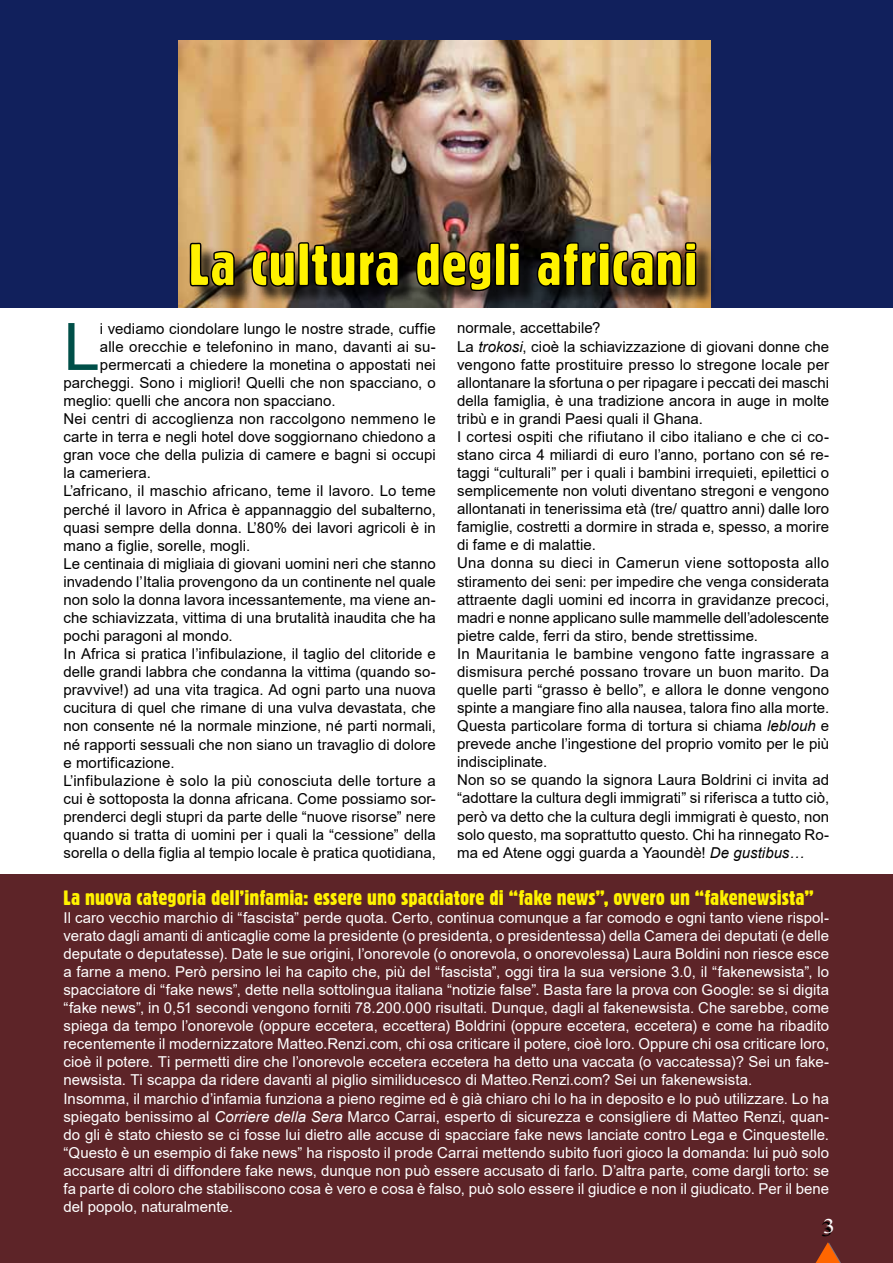
<style>
.page{position:relative;width:893px;height:1263px;background:#fff}
.page>*{position:absolute;margin:0;border:0;box-sizing:border-box;transform-origin:0 0}
.t1{font:65.55px "Arial";color:#004f48}
.t2{font:58.5px "Gothic 821 Condensed BT";letter-spacing:-.005em;color:#fff200;scale:1.09 1}
.t3{font:20.7px "Times New Roman";color:#fff;scale:1.16 1}
.t4{font:20.25px "Gothic 821 Condensed BT";color:#fff200;scale:1.09 1}
.t5{font:15px/18.1px "Arial";letter-spacing:.005em;color:#000}
.t6{font:15px/18.1px "Arial";letter-spacing:.005em;color:#fff}
.s1{font-style:italic}
</style>
<div class="page">
<div style="left:0;top:875px;width:893px;height:388px;background:#5d2428"></div>
<div style="left:0;top:0;width:893px;height:307px;background:#11205c"></div>
<svg style="left:816px;top:1242px;width:25px;height:21px"></svg>
<img style="left:179px;top:41px;width:532px;height:266px">
<div style="left:192px;top:244px;width:523px;height:65px;background:#000;opacity:.75"></div>
<svg style="left:189px;top:242px;width:47px;height:46px;background:#7f6745"></svg>
<img style="left:251px;top:241px;width:149px;height:47px">
<svg style="left:415px;top:241px;width:106px;height:51px;background:#322520"></svg>
<img style="left:536px;top:241px;width:161px;height:47px">
<h2 class="t2" style="left:189px;top:229px;width:469px">La cultura degli africani</h2>
<h1 class="t1" style="left:63px;top:302px;width:38px">L</h1>
<p class="t5" style="left:100px;top:319px;width:337px">i vediamo ciondolare lungo le nostre strade, cuffie</p>
<p class="t5" style="left:100px;top:337px;width:337px">alle orecchie e telefonino in mano, davanti ai su-</p>
<p class="t5" style="left:100px;top:355px;width:337px">permercati a chiedere la monetina o appostati nei</p>
<p class="t5" style="left:63px;top:374px;width:374px">parcheggi. Sono i migliori! Quelli che non spacciano, o</p>
<p class="t5" style="left:63px;top:392px;width:274px">meglio: quelli che ancora non spacciano.</p>
<p class="t5" style="left:63px;top:410px;width:374px">Nei centri di accoglienza non raccolgono nemmeno le</p>
<p class="t5" style="left:63px;top:428px;width:374px">carte in terra e negli hotel dove soggiornano chiedono a</p>
<p class="t5" style="left:63px;top:446px;width:374px">gran voce che della pulizia di camere e bagni si occupi</p>
<p class="t5" style="left:63px;top:464px;width:89px">la cameriera.</p>
<p class="t5" style="left:63px;top:482px;width:374px">L’africano, il maschio africano, teme il lavoro. Lo teme</p>
<p class="t5" style="left:63px;top:500px;width:374px">perché il lavoro in Africa è appannaggio del subalterno,</p>
<p class="t5" style="left:63px;top:518px;width:374px">quasi sempre della donna. L’80% dei lavori agricoli è in</p>
<p class="t5" style="left:63px;top:536px;width:188px">mano a figlie, sorelle, mogli.</p>
<p class="t5" style="left:63px;top:554px;width:374px">Le centinaia di migliaia di giovani uomini neri che stanno</p>
<p class="t5" style="left:63px;top:572px;width:374px">invadendo l’Italia provengono da un continente nel quale</p>
<p class="t5" style="left:63px;top:590px;width:374px">non solo la donna lavora incessantemente, ma viene an-</p>
<p class="t5" style="left:63px;top:609px;width:374px">che schiavizzata, vittima di una brutalità inaudita che ha</p>
<p class="t5" style="left:63px;top:627px;width:171px">pochi paragoni al mondo.</p>
<p class="t5" style="left:63px;top:645px;width:374px">In Africa si pratica l’infibulazione, il taglio del clitoride e</p>
<p class="t5" style="left:63px;top:663px;width:374px">delle grandi labbra che condanna la vittima (quando so-</p>
<p class="t5" style="left:63px;top:681px;width:374px">pravvive!) ad una vita tragica. Ad ogni parto una nuova</p>
<p class="t5" style="left:63px;top:699px;width:374px">cucitura di quel che rimane di una vulva devastata, che</p>
<p class="t5" style="left:63px;top:717px;width:374px">non consente né la normale minzione, né parti normali,</p>
<p class="t5" style="left:63px;top:735px;width:374px">né rapporti sessuali che non siano un travaglio di dolore</p>
<p class="t5" style="left:63px;top:753px;width:113px">e mortificazione.</p>
<p class="t5" style="left:63px;top:771px;width:374px">L’infibulazione è solo la più conosciuta delle torture a</p>
<p class="t5" style="left:63px;top:789px;width:374px">cui è sottoposta la donna africana. Come possiamo sor-</p>
<p class="t5" style="left:63px;top:807px;width:374px">prenderci degli stupri da parte delle “nuove risorse” nere</p>
<p class="t5" style="left:63px;top:825px;width:374px">quando si tratta di uomini per i quali la “cessione” della</p>
<p class="t5" style="left:63px;top:843px;width:374px">sorella o della figlia al tempio locale è pratica quotidiana,</p>
<p class="t5" style="left:457px;top:319px;width:374px">normale, accettabile?<br>La <span class="s1">trokosi</span>, cioè la schiavizzazione di giovani donne che vengono fatte prostituire presso lo stregone locale per allontanare la sfortuna o per ripagare i peccati dei maschi della famiglia, è una tradizione ancora in auge in molte tribù e in grandi Paesi quali il Ghana.<br>I cortesi ospiti che rifiutano il cibo italiano e che ci co&shy;stano circa 4 miliardi di euro l’anno, portano con sé re&shy;taggi “culturali” per i quali i bambini irrequieti, epilettici o semplicemente non voluti diventano stregoni e vengono allontanati in tenerissima età (tre/ quattro anni) dalle loro famiglie, costretti a dormire in strada e, spesso, a morire di fame e di malattie.<br>Una donna su dieci in Camerun viene sottoposta allo stiramento dei seni: per impedire che venga considerata attraente dagli uomini ed incorra in gravidanze precoci, madri e nonne applicano sulle mammelle dell’adolescente pietre calde, ferri da stiro, bende strettissime.<br>In Mauritania le bambine vengono fatte ingrassare a dismisura perché possano trovare un buon marito. Da quelle parti “grasso è bello”, e allora le donne vengono spinte a mangiare fino alla nausea, talora fino alla morte.<br>Questa particolare forma di tortura si chiama <span class="s1">leblouh</span> e prevede anche l’ingestione del proprio vomito per le più indisciplinate.<br>Non so se quando la signora Laura Boldrini ci invita ad “adottare la cultura degli immigrati” si riferisca a tutto ciò, però va detto che la cultura degli immigrati è questo, non solo questo, ma soprattutto questo. Chi ha rinnegato Ro&shy;ma ed Atene oggi guarda a Yaoundè! <span class="s1">De gustibus…</span></p>
<h3 class="t4" style="left:63px;top:885px;width:690px">La nuova categoria dell’infamia: essere uno spacciatore di “fake news”, ovvero un “fakenewsista”</h3>
<p class="t6" style="left:63px;top:908px;width:767px">Il caro vecchio marchio di “fascista” perde quota. Certo, continua comunque a far comodo e ogni tanto viene rispol&shy;verato dagli amanti di anticaglie come la presidente (o presidenta, o presidentessa) della Camera dei deputati (e delle deputate o deputatesse). Date le sue origini, l’onorevole (o onorevola, o onorevolessa) Laura Boldini non riesce esce a farne a meno. Però persino lei ha capito che, più del “fascista”, oggi tira la sua versione 3.0, il “fakenewsista”, lo spacciatore di “fake news”, dette nella sottolingua italiana “notizie false”. Basta fare la prova con Google: se si digita “fake news”, in 0,51 secondi vengono forniti 78.200.000 risultati. Dunque, dagli al fakenewsista. Che sarebbe, come spiega da tempo l’onorevole (oppure eccetera, eccettera) Boldrini (oppure eccetera, eccetera) e come ha ribadito recentemente il modernizzatore Matteo.Renzi.com, chi osa criticare il potere, cioè loro. Oppure chi osa criticare loro, cioè il potere. Ti permetti dire che l’onorevole eccetera eccetera ha detto una vaccata (o vaccatessa)? Sei un fake&shy;newsista. Ti scappa da ridere davanti al piglio similiducesco di Matteo.Renzi.com? Sei un fakenewsista.<br>Insomma, il marchio d’infamia funziona a pieno regime ed è già chiaro chi lo ha in deposito e lo può utilizzare. Lo ha spiegato benissimo al <span class="s1">Corriere della Sera</span> Marco Carrai, esperto di sicurezza e consigliere di Matteo Renzi, quan&shy;do gli è stato chiesto se ci fosse lui dietro alle accuse di spacciare fake news lanciate contro Lega e Cinquestelle. “Questo è un esempio di fake news” ha risposto il prode Carrai mettendo subito fuori gioco la domanda: lui può solo accusare altri di diffondere fake news, dunque non può essere accusato di farlo. D’altra parte, come dargli torto: se fa parte di coloro che stabiliscono cosa è vero e cosa è falso, può solo essere il giudice e non il giudicato. Per il bene del popolo, naturalmente.</p>
<h3 class="t3" style="left:823px;top:1212px;width:12px">3</h3>
</div>
